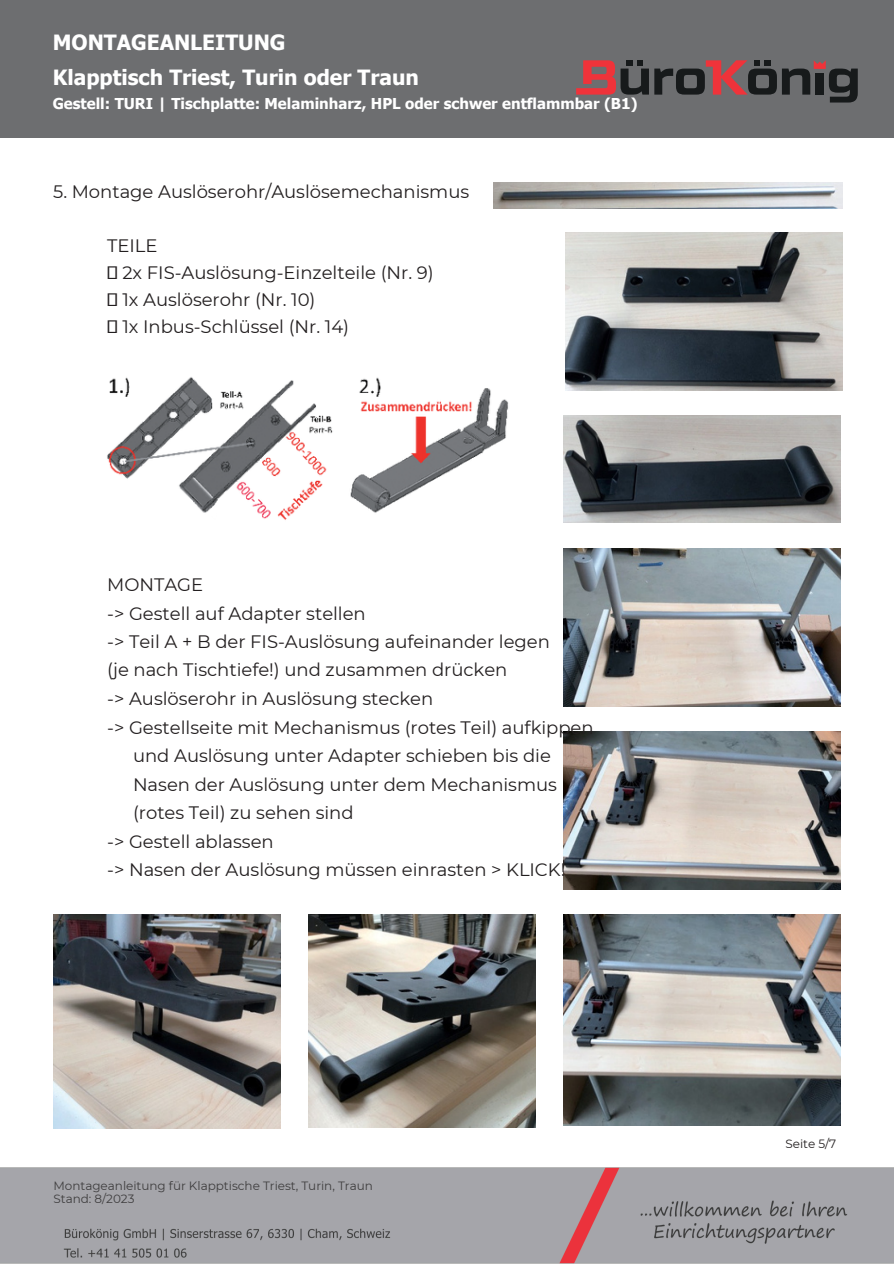
<style>
.page{position:relative;width:894px;height:1264px;background:#fff}
.page>*{position:absolute;margin:0;border:0;box-sizing:border-box;transform-origin:0 0}
.t1{font:700 21px/34.8px "Tahoma";color:#fff}
.t2{font:18px/28.2px "Montserrat";color:#231f20}
.t3{font:700 15px "Tahoma";color:#fff}
.t4{font:12px/13.5px "Montserrat";color:#3f3e3f}
.t5{font:12px "Montserrat";color:#231f20}
</style>
<div class="page">
<img style="left:0;top:1167px;width:893px;height:96px">
<div style="left:0;top:0;width:893px;height:137px;background:#6d6e70"></div>
<svg style="left:576px;top:60px;width:72px;height:35px"></svg>
<svg style="left:654px;top:60px;width:203px;height:42px"></svg>
<img style="left:563px;top:549px;width:277px;height:157px">
<img style="left:565px;top:232px;width:277px;height:158px">
<img style="left:563px;top:415px;width:276px;height:107px">
<img style="left:53px;top:914px;width:227px;height:214px">
<img style="left:563px;top:731px;width:277px;height:158px">
<img style="left:308px;top:914px;width:228px;height:213px">
<img style="left:563px;top:914px;width:277px;height:211px">
<img style="left:493px;top:182px;width:348px;height:26px">
<img style="left:107px;top:377px;width:402px;height:143px">
<h1 class="t1" style="left:53px;top:24px;width:367px">MONTAGEANLEITUNG<br>Klapptisch Triest, Turin oder Traun</h1>
<h1 class="t3" style="left:53px;top:94px;width:586px">Gestell: TURI | Tischplatte: Melaminharz, HPL oder schwer entflammbar (B1)</h1>
<h1 class="t2" style="left:53px;top:177px;width:417px">5. Montage Auslöserohr/Auslösemechanismus</h1>
<p class="t2" style="left:122px;top:232px;width:312px;line-height:27px;text-indent:-15px">TEILE<br>2x FIS-Auslösung-Ei nzeltei le (Nr. 9)<br>1x Auslöserohr (Nr. 10)<br>1x Inbus-Schlüssel (Nr. 14)</p>
<p class="t2" style="left:107px;top:571px;width:444px">MONTAGE<br>-&gt; Gestell auf Adapter stellen<br>-&gt; Tei l A + B der FIS-Auslösung aufei nander legen (je nach Tischtiefe!) und zusammen drücken</p>
<p class="t2" style="left:107px;top:685px;width:488px">-&gt; Auslöserohr i n Auslösung stecken<br>-&gt; Gestellseite mit Mechanismus (rotes Tei l) aufki ppen</p>
<p class="t2" style="left:133px;top:741px;width:425px">und Auslösung unter Adapter schieben bis die<br>Nasen der Auslösung unter dem Mechanismus (rotes Tei l) zu sehen si nd</p>
<p class="t2" style="left:107px;top:827px;width:459px">-&gt; Gestell ablassen<br>-&gt; Nasen der Auslösung müssen ei nrasten &gt; KLICK!</p>
<h1 class="t4" style="left:53px;top:1178px;width:321px">Montageanleitung für Klapptische Triest, Turi n, Traun<br>Stand: 8/2023</h1>
<p class="t5" style="left:785px;top:1136px;width:52px">Seite 5/7</p>
</div>
